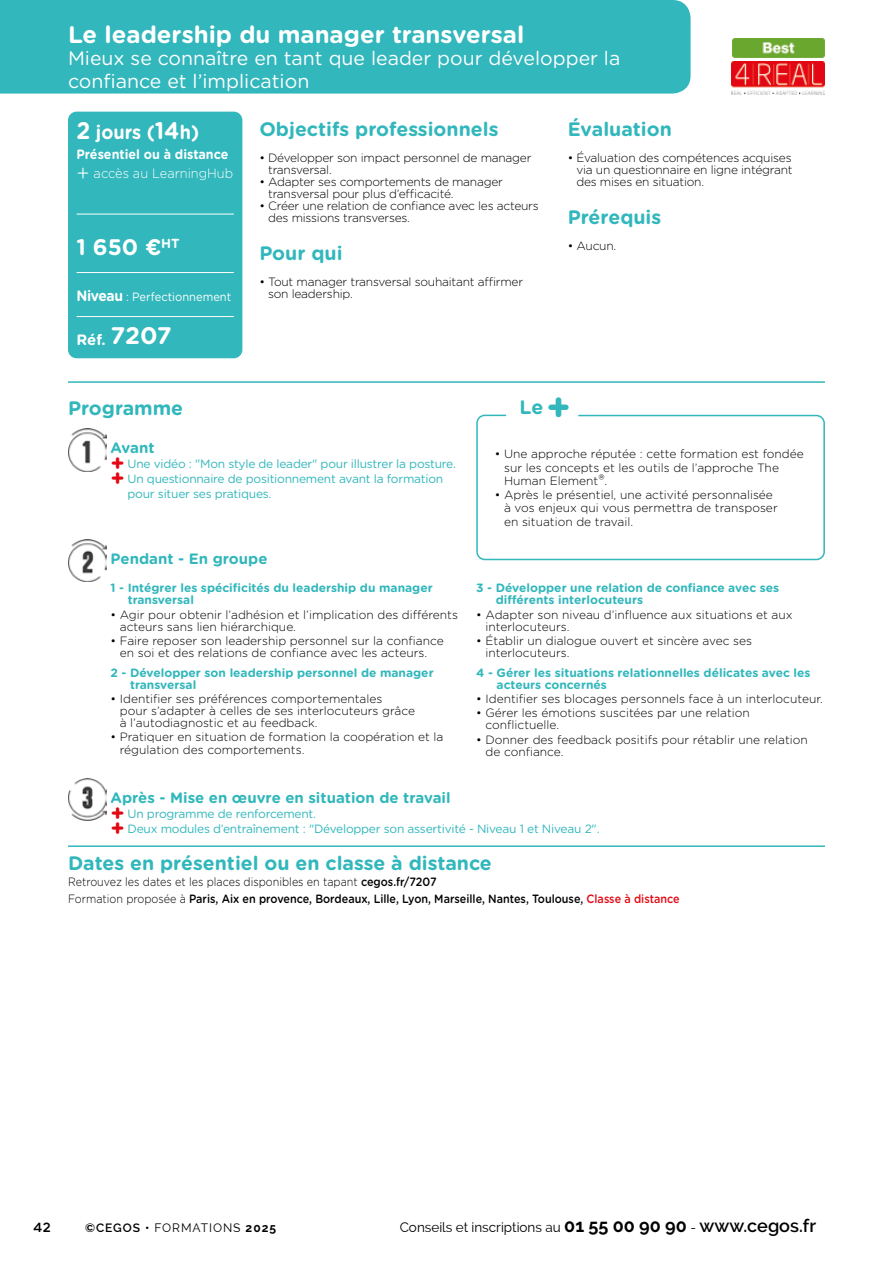
<style>
.page{position:relative;width:893px;height:1263px;background:#fff}
.page>*{position:absolute;margin:0;border:0;box-sizing:border-box;transform-origin:0 0}
.t1{font:700 24px "Gotham Rounded";color:#fff}
.t2{font:700 22.5px "Gotham Rounded";color:#fff}
.t3{font:700 19.5px "Gotham Rounded";color:#31b7bc}
.t4{font:19.5px/22.5px "Gotham Rounded";color:#fff}
.t5{font:700 19.5px "Gotham Rounded";color:#fff;scale:.93 1}
.t6{font:700 15px "Gotham Rounded";color:#31b7bc}
.t7{font:700 15px "Gotham Rounded";color:#fff}
.t8{font:13.5px "Raleway";color:#000}
.t9{font:700 13.5px/19.5px "Gotham Rounded";color:#fff;scale:.93 1}
.t10{font:500 13.5px "Ryker";color:#000}
.t11{font:300 12px/12px "Gotham Rounded";color:#000}
.t12{font:700 12px/12px "Gotham Rounded";color:#31b7bc}
.t13{font:300 12px/12px "Gotham Rounded";letter-spacing:-.02em;color:#000}
.t14{font:12px/15px "Gotham Rounded";letter-spacing:-.02em;color:#31b7bc}
.t15{font:500 12px/17.7px "Gotham Rounded";color:#000;scale:.9 1}
.t16{font:12px "Gotham Rounded";color:#fff;scale:.93 1}
.t17{font:12px "Raleway";letter-spacing:.08em;color:#000}
.s1{font-size:24px}
.s2{font-weight:300;font-size:22.5px}
.s3{font-weight:300}
.s4{font-weight:700;font-size:15px}
.s5{font-size:39px}
.s6{font-weight:700;font-size:22.5px;color:#e30613}
.s7{font-size:15px}
.s8{color:#e30613}
.s9{font-weight:600}
.s10{font-weight:700}
.s11{font-weight:700;font-size:18px}
.s12{font-weight:600;font-size:18px}
</style>
<div class="page">
<div style="left:68px;top:112px;width:174px;height:246px;background:#31b7bc;border-radius:9px"></div>
<hr style="left:77px;top:214px;width:157px;height:1px;background:#fff">
<hr style="left:77px;top:272px;width:157px;height:1px;background:#fff">
<hr style="left:77px;top:316px;width:157px;height:1px;background:#fff">
<img style="left:731px;top:62px;width:94px;height:32px">
<div style="left:0;top:0;width:691px;height:94px;background:#31b7bc"></div>
<hr style="left:68px;top:381px;width:757px;height:2px;background:#31b7bc">
<div style="left:476px;top:415px;width:349px;height:145px;border:2px solid #31b7bc;border-radius:8px"></div>
<img style="left:68px;top:429px;width:38px;height:42px">
<img style="left:68px;top:539px;width:38px;height:42px">
<img style="left:68px;top:778px;width:38px;height:43px">
<img style="left:732px;top:38px;width:92px;height:19px">
<hr style="left:68px;top:845px;width:757px;height:2px;background:#31b7bc">
<h1 class="t1" style="left:68px;top:17px;width:458px">Le leadership du manager transversal</h1>
<h3 class="t4" style="left:68px;top:46px;width:554px">Mieux se connaître en tant que leader pour développer la confiance et l’implication</h3>
<h3 class="t5" style="left:77px;top:118px;width:133px"><span class="s1">2</span> jours (<span class="s1">14</span>h)</h3>
<p class="t9" style="left:77px;top:144px;width:170px">Présentiel ou à distance <span class="s2">+</span> <span class="s3">accès au LearningHub</span></p>
<h2 class="t2" style="left:77px;top:231px;width:105px">1 650 €<sup>HT</sup></h2>
<p class="t16" style="left:77px;top:289px;width:168px"><span class="s4">Niveau</span> : Perfectionnement</p>
<p class="t7" style="left:77px;top:328px;width:97px">Réf. <span class="s1">7207</span></p>
<h3 class="t3" style="left:68px;top:393px;width:117px">Programme</h3>
<h3 class="t3" style="left:259px;top:115px;width:241px">Objectifs professionnels</h3>
<p class="t13" style="left:268px;top:151px;width:265px;text-indent:-9px">• Développer son impact personnel de manager transversal.</p>
<p class="t13" style="left:268px;top:175px;width:236px;text-indent:-9px">• Adapter ses comportements de manager transversal pour plus d’efficacité.</p>
<p class="t13" style="left:268px;top:199px;width:272px;text-indent:-9px">• Créer une relation de confiance avec les acteurs des missions transverses.</p>
<h3 class="t3" style="left:259px;top:239px;width:85px">Pour qui</h3>
<p class="t13" style="left:268px;top:275px;width:257px;text-indent:-9px">• Tout manager transversal souhaitant affirmer son leadership.</p>
<h3 class="t3" style="left:568px;top:115px;width:106px">Évaluation</h3>
<p class="t11" style="left:576px;top:151px;width:218px;text-align:justify;text-indent:-9px">• Évaluation des compétences acquises via un questionnaire en ligne intégrant des mises en situation.</p>
<h3 class="t3" style="left:568px;top:203px;width:95px">Prérequis</h3>
<p class="t11" style="left:568px;top:239px;width:50px">• Aucun.</p>
<h3 class="t3" style="left:520px;top:393px;width:53px">Le<span class="s5">+</span></h3>
<p class="t6" style="left:111px;top:437px;width:45px">Avant</p>
<p class="t14" style="left:111px;top:456px;width:347px"><span class="s6">+</span> Une vidéo : "Mon style de leader" pour illustrer la posture.</p>
<p class="t14" style="left:111px;top:471px;width:334px"><span class="s6">+</span> Un questionnaire de positionnement avant la formation</p>
<p class="t14" style="left:128px;top:486px;width:145px">pour situer ses pratiques.</p>
<p class="t6" style="left:111px;top:547px;width:158px">Pendant - En groupe</p>
<p class="t12" style="left:128px;top:582px;width:306px;text-indent:-17px">1 - Intégrer les spécificités du leadership du manager transversal</p>
<p class="t11" style="left:120px;top:608px;width:340px;text-indent:-9px">• Agir pour obtenir l’adhésion et l’implication des différents acteurs sans lien hiérarchique.</p>
<p class="t11" style="left:120px;top:634px;width:325px;text-indent:-9px">• Faire reposer son leadership personnel sur la confiance en soi et des relations de confiance avec les acteurs.</p>
<p class="t12" style="left:130px;top:666px;width:305px;text-indent:-20px">2 - Développer son leadership personnel de manager transversal</p>
<p class="t11" style="left:120px;top:692px;width:297px;text-indent:-9px">• Identifier ses préférences comportementales<br>pour s’adapter à celles de ses interlocuteurs grâce à l’autodiagnostic et au feedback.</p>
<p class="t11" style="left:120px;top:731px;width:325px;text-indent:-9px">• Pratiquer en situation de formation la coopération et la régulation des comportements.</p>
<p class="t11" style="left:504px;top:447px;width:301px;line-height:13.5px;text-indent:-9px">• Une approche réputée : cette formation est fondée sur les concepts et les outils de l’approche The<br>Human Element<span class="s7">®</span>.</p>
<p class="t11" style="left:504px;top:487px;width:275px;line-height:13.5px;text-indent:-9px">• Après le présentiel, une activité personnalisée à vos enjeux qui vous permettra de transposer en situation de travail.</p>
<p class="t12" style="left:496px;top:582px;width:285px;text-indent:-20px">3 - Développer une relation de confiance avec ses différents interlocuteurs</p>
<p class="t11" style="left:485px;top:608px;width:309px;text-indent:-9px">• Adapter son niveau d’influence aux situations et aux interlocuteurs.</p>
<p class="t11" style="left:485px;top:634px;width:268px;text-indent:-9px">• Établir un dialogue ouvert et sincère avec ses interlocuteurs.</p>
<p class="t12" style="left:497px;top:666px;width:315px;text-indent:-20px">4 - Gérer les situations relationnelles délicates avec les acteurs concernés</p>
<p class="t11" style="left:476px;top:692px;width:348px">• Identifier ses blocages personnels face à un interlocuteur.</p>
<p class="t11" style="left:485px;top:707px;width:266px;text-indent:-9px">• Gérer les émotions suscitées par une relation conflictuelle.</p>
<p class="t11" style="left:485px;top:733px;width:324px;text-indent:-9px">• Donner des feedback positifs pour rétablir une relation de confiance.</p>
<p class="t6" style="left:111px;top:787px;width:341px">Après - Mise en œuvre en situation de travail</p>
<p class="t14" style="left:111px;top:806px;width:490px"><span class="s6">+</span> Un programme de renforcement.<br><span class="s6">+</span> Deux modules d’entraînement : "Développer son assertivité - Niveau 1 et Niveau 2".</p>
<h3 class="t3" style="left:68px;top:849px;width:425px">Dates en présentiel ou en classe à distance</h3>
<p class="t15" style="left:68px;top:872px;width:681px"><span class="s3">Retrouvez les dates et les places disponibles en tapant</span> cegos.fr/7207<br><span class="s3">Formation proposée à</span> Paris, Aix en provence, Bordeaux, Lille, Lyon, Marseille, Nantes, Toulouse, <span class="s8">Classe à distance</span></p>
<p class="t10" style="left:33px;top:1219px;width:20px">42</p>
<p class="t17" style="left:85px;top:1221px;width:193px"><span class="s9">©CEGOS •</span> FORMATIONS <span class="s10">2025</span></p>
<p class="t8" style="left:400px;top:1219px;width:418px">Conseils et inscriptions au <span class="s11">01 55 00 90 90</span> - <span class="s12">www.cegos.fr</span></p>
</div>
